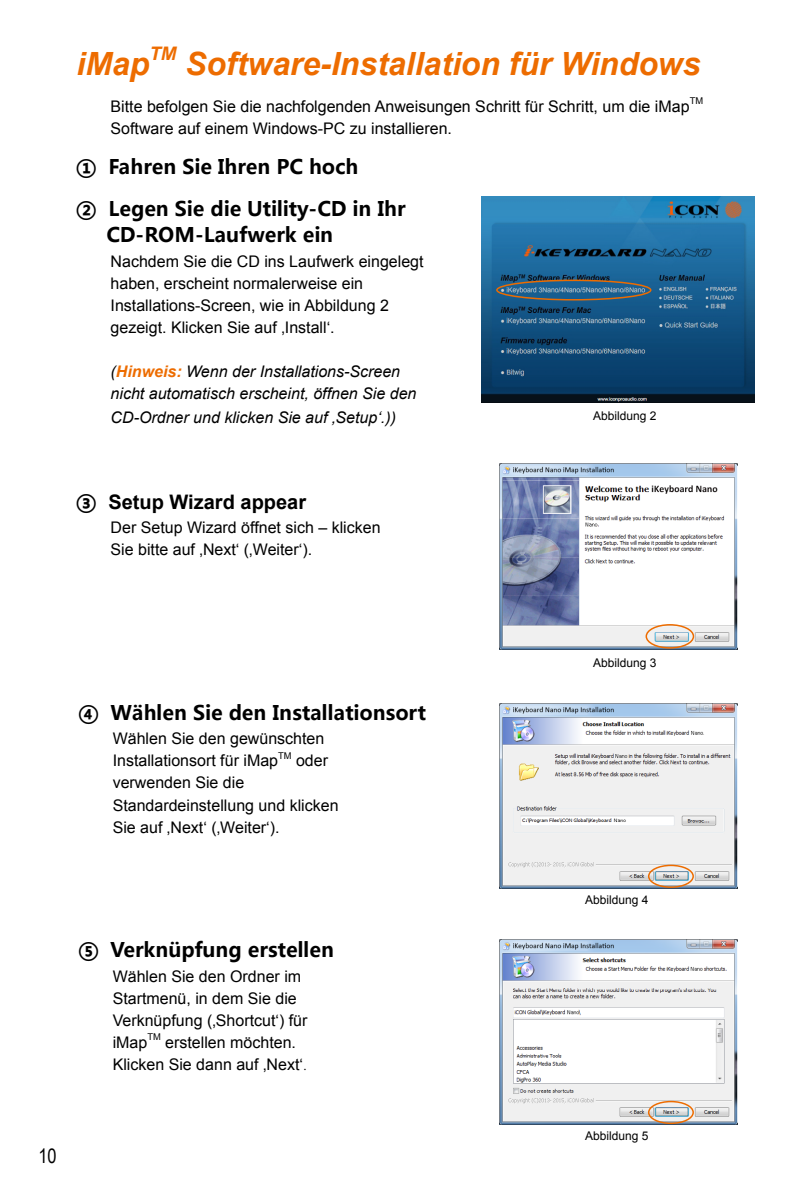
<style>
.page{position:relative;width:808px;height:1191px;background:#fff}
.page>*{position:absolute;margin:0;border:0;box-sizing:border-box;transform-origin:0 0}
.t1{font:italic 700 32px "Arial";color:#ed6c00}
.t2{font:700 20px/42.2px "Microsoft Ya Hei";color:#000}
.t3{font:700 20px "Arial";color:#000}
.t4{font:20px "Arial Narrow";color:#000}
.t5{font:italic 700 18.6px "Arial";color:#ed6c00}
.t6{font:16px/22px "Arial";color:#000}
.t7{font:italic 16px/22px "Arial";color:#000}
.t8{font:12px "Arial";color:#000}
.t9{font:9.4px "Arial";color:#000}
.s1{font-weight:700;color:#ed6c00}
.s2{font-family:"Microsoft Ya Hei"}
.s3{font-family:"Adobe Song Std";font-weight:300}
</style>
<div class="page">
<img style="left:500px;top:464px;width:238px;height:185px">
<img style="left:500px;top:704px;width:238px;height:184px">
<img style="left:500px;top:939px;width:238px;height:185px">
<div style="left:645px;top:624px;width:49px;height:24px;border:2px solid #ed6c00;border-radius:50%"></div>
<div style="left:648px;top:864px;width:46px;height:24px;border:2px solid #ed6c00;border-radius:50%"></div>
<div style="left:648px;top:1100px;width:46px;height:24px;border:2px solid #ed6c00;border-radius:50%"></div>
<img style="left:482px;top:196px;width:272px;height:206px">
<div style="left:496px;top:279px;width:155px;height:21px;border:2px solid #ed6c00;border-radius:50%"></div>
<h1 class="t1" style="left:77px;top:43px;width:74px">iMap</h1>
<p class="t5" style="left:149px;top:41px;width:28px">TM</p>
<h1 class="t1" style="left:185px;top:43px;width:517px">Software-Installation für Windows</h1>
<p class="t6" style="left:111px;top:96px;width:580px">Bitte befolgen Sie die nachfolgenden Anweisungen Schritt für Schritt, um die iMap</p>
<p class="t9" style="left:690px;top:95px;width:15px">TM</p>
<p class="t6" style="left:111px;top:118px;width:343px">Software auf einem Windows-PC zu installieren.</p>
<p class="t2" style="left:77px;top:145px;width:330px">① Fahren Sie Ihren PC hoch<br>② Legen Sie die Utility-CD in Ihr</p>
<p class="t2" style="left:106px;top:213px;width:228px">CD-ROM-Laufwerk ein</p>
<p class="t6" style="left:111px;top:250px;width:315px">Nachdem Sie die CD ins Laufwerk eingelegt haben, erscheint normalerweise ein Installations-Screen, wie in Abbildung 2 gezeigt. Klicken Sie auf ‚Install‘.</p>
<p class="t7" style="left:111px;top:360px;width:307px">(<span class="s1">Hinweis:</span> Wenn der Installations-Screen nicht automatisch erscheint, öffnen Sie den</p>
<p class="t7" style="left:111px;top:406px;width:287px">CD-Ordner und klicken Sie auf ‚Setup‘.))</p>
<p class="t8" style="left:593px;top:407px;width:65px">Abbildung 2</p>
<p class="t3" style="left:77px;top:488px;width:231px"><span class="s2">③</span> Setup Wizard appear</p>
<p class="t6" style="left:111px;top:516px;width:272px">Der Setup Wizard öffnet sich – klicken<br>Sie bitte auf ‚Next‘ (‚Weiter‘).</p>
<p class="t2" style="left:79px;top:691px;width:349px">④ Wählen Sie den Installationsort</p>
<p class="t6" style="left:113px;top:728px;width:213px">Wählen Sie den gewünschten<br>Installationsort für iMap</p>
<p class="t9" style="left:278px;top:749px;width:15px">TM</p>
<p class="t6" style="left:296px;top:750px;width:34px">oder</p>
<p class="t6" style="left:113px;top:772px;width:227px">verwenden Sie die<br>Standardeinstellung und klicken<br>Sie auf ‚Next‘ (‚Weiter‘).</p>
<p class="t2" style="left:79px;top:928px;width:257px">⑤ Verknüpfung erstellen</p>
<p class="t6" style="left:113px;top:965px;width:196px">Wählen Sie den Ordner im<br>Startmenü, in dem Sie die<br>Verknüpfung (‚Shortcut‘) für iMap</p>
<p class="t9" style="left:147px;top:1030px;width:15px">TM</p>
<p class="t6" style="left:113px;top:1031px;width:196px;text-indent:53px">erstellen möchten.<br>Klicken Sie dann auf ‚Next‘<span class="s3">.</span></p>
<p class="t4" style="left:38px;top:1141px;width:20px">10</p>
<p class="t8" style="left:593px;top:655px;width:65px">Abbildung 3</p>
<p class="t8" style="left:585px;top:892px;width:65px">Abbildung 4</p>
<p class="t8" style="left:585px;top:1128px;width:65px">Abbildung 5</p>
</div>
